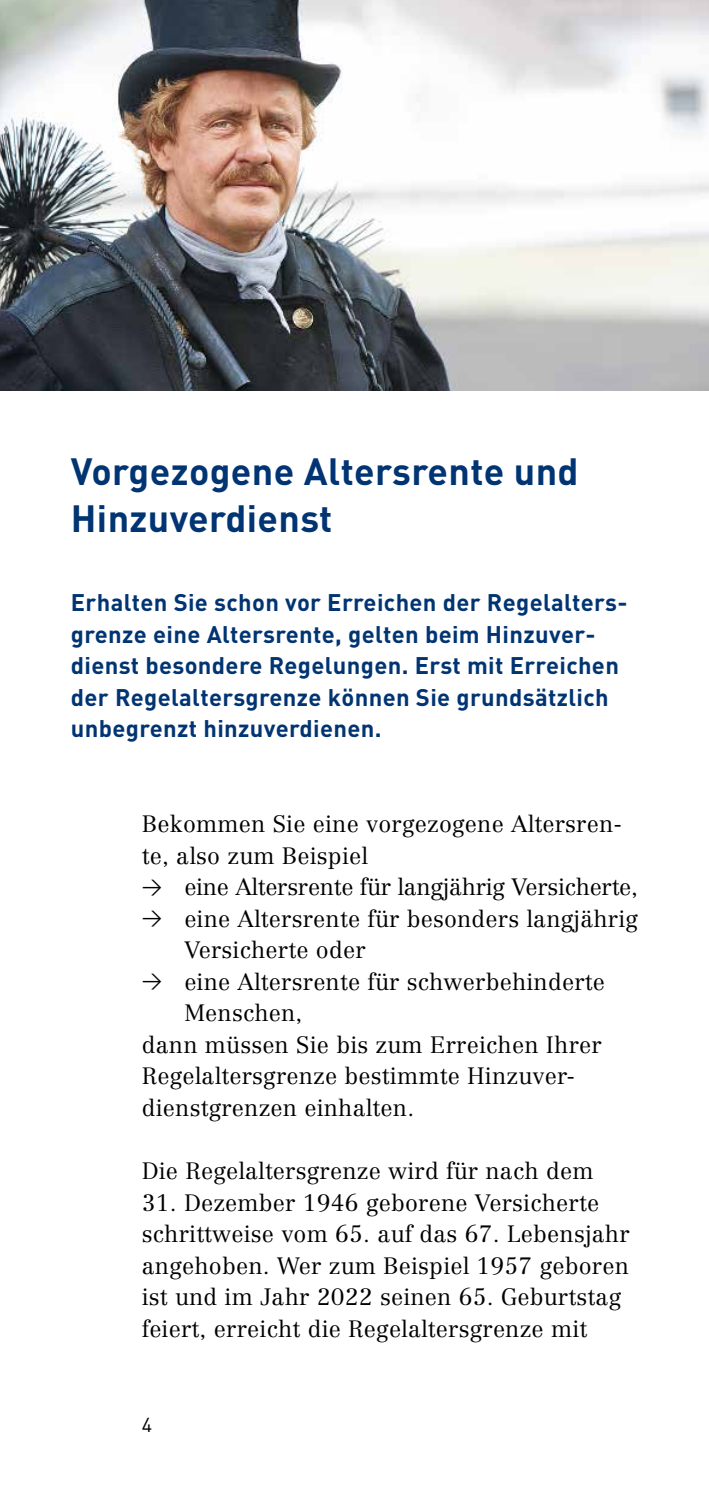
<style>
.page{position:relative;width:709px;height:1489px;background:#fff}
.page>*{position:absolute;margin:0;border:0;box-sizing:border-box;transform-origin:0 0}
.t1{font:700 37.5px/47.2px "DIN";letter-spacing:.01em;color:#003472}
.t2{font:700 23.75px/31.5px "DIN";letter-spacing:.015em;color:#003472}
.t3{font:300 23.25px/31.5px "Centennial";letter-spacing:.01em;color:#000}
.t4{font:300 23.25px "Centennial";letter-spacing:-.01em;color:#000}
.t5{font:20px "DIN";color:#000}
.s1{font-family:"DIN Regular Alternate";font-weight:400;font-size:20px}
</style>
<div class="page">
<img style="left:0;top:0;width:709px;height:390px">
<h2 class="t1" style="left:71px;top:446px;width:509px">Vorgezogene Altersrente und<br>Hinzuverdienst</h2>
<p class="t2" style="left:71px;top:586px;width:558px">Erhalten Sie schon vor Erreichen der Regelalters&shy;grenze eine Altersrente, gelten beim Hinzuver&shy;dienst besondere Regelungen. Erst mit Erreichen der Regelaltersgrenze können Sie grundsätzlich unbegrenzt hinzuverdienen.</p>
<p class="t3" style="left:142px;top:808px;width:482px">Bekommen Sie eine vorgezogene Altersren&shy;te, also zum Beispiel</p>
<p class="t4" style="left:142px;top:873px;width:497px"><span class="s1">&gt;</span> eine Altersrente für langjährig Versicherte,</p>
<p class="t3" style="left:184px;top:902px;width:455px;text-indent:-43px"><span class="s1">&gt;</span> eine Altersrente für besonders langjährig<br>Versicherte oder</p>
<p class="t3" style="left:184px;top:965px;width:422px;text-indent:-43px"><span class="s1">&gt;</span> eine Altersrente für schwerbehinderte<br>Menschen,</p>
<p class="t3" style="left:142px;top:1028px;width:461px">dann müssen Sie bis zum Erreichen Ihrer<br>Regelaltersgrenze bestimmte Hinzuver&shy;dienstgrenzen einhalten.</p>
<p class="t3" style="left:142px;top:1154px;width:453px">Die Regelaltersgrenze wird für nach dem</p>
<p class="t3" style="left:142px;top:1186px;width:489px">31. Dezember 1946 geborene Versicherte schrittweise vom 65. auf das 67. Lebensjahr angehoben. Wer zum Beispiel 1957 geboren ist und im Jahr 2022 seinen 65. Geburtstag feiert, erreicht die Regelaltersgrenze mit</p>
<p class="t5" style="left:142px;top:1411px;width:12px">4</p>
</div>
